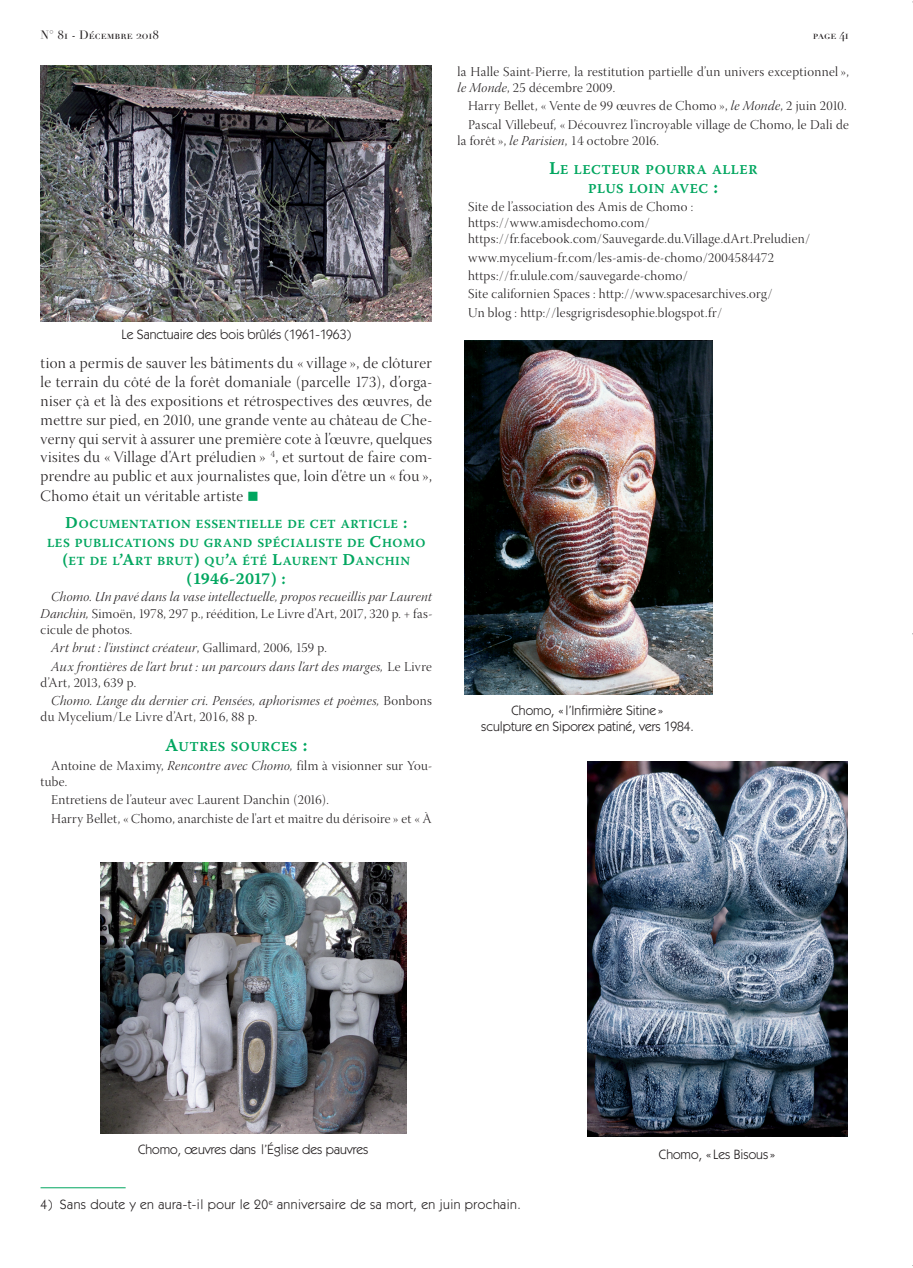
<style>
.page{position:relative;width:913px;height:1268px;background:#fff}
.page>*{position:absolute;margin:0;border:0;box-sizing:border-box;transform-origin:0 0}
.t1{font:16.5px "Warnock Pro Semibold Capt";letter-spacing:-.015em;color:#00a65f}
.t2{font:15.75px/19px "Warnock Pro Light Disp";letter-spacing:.025em;color:#231f20;text-align:justify}
.t3{font:13.5px/16.2px "Warnock Pro Light Disp";letter-spacing:.025em;color:#231f20}
.t4{font:13.5px/18.3px "Warnock Pro Light It Disp";letter-spacing:.025em;color:#231f20}
.t5{font:13.5px/16.2px "Itc Kabel";color:#231f20;text-align:center}
.t6{font:13.5px "Itc Kabel";letter-spacing:.035em;color:#231f20}
.t7{font:13.5px/18.6px "Warnock Pro Semibold Capt";letter-spacing:.04em;color:#00a65f;text-align:center}
.t8{font:12.3px/18.6px "Warnock Pro Semibold Capt";letter-spacing:.035em;color:#00a65f;text-align:center}
.t9{font:12px "Didot LH Roman SC";color:#231f20}
.s1{color:#00a65f}
.s2{font-size:16.5px}
.s3{font-family:"Warnock Pro Light It Disp"}
.s4{font-family:"Warnock Pro Light Disp"}
.s5{font-size:18px}
</style>
<div class="page">
<img style="left:41px;top:66px;width:391px;height:255px">
<img style="left:101px;top:862px;width:305px;height:270px">
<img style="left:464px;top:340px;width:248px;height:354px">
<img style="left:587px;top:761px;width:260px;height:375px">
<hr style="left:41px;top:1187px;width:85px;height:1px;background:#00a65f">
<hr style="left:912px;top:612px;width:1px;height:42px;background:#000">
<p class="t9" style="left:41px;top:30px;width:120px">N° 81 - Décembre 2018</p>
<p class="t9" style="left:812px;top:30px;width:38px">page 41</p>
<p class="t5" style="left:121px;top:327px;width:231px">Le Sanctuaire des bois brûlés (1961-1963)</p>
<p class="t2" style="left:41px;top:354px;width:393px">tion a permis de sauver les bâtiments du « village », de clôturer le terrain du côté de la forêt domaniale (parcelle 173), d’orga&shy;niser çà et là des expositions et rétrospectives des œuvres, de mettre sur pied, en 2010, une grande vente au château de Che&shy;verny qui servit à assurer une première cote à l’œuvre, quelques visites du « Village d’Art préludien » <sup>4</sup>, et surtout de faire com&shy;prendre au public et aux journalistes que, loin d’être un « fou », Chomo était un véritable artiste <span class="s1">■</span></p>
<p class="t8" style="left:47px;top:515px;width:380px"><span class="s2">D</span>OCUMENTATION ESSENTIELLE DE CET ARTICLE <span class="s2">:<br></span>LES PUBLICATIONS DU GRAND SPÉCIALISTE DE <span class="s2">C</span>HOMO <span class="s2">(</span>ET DE L<span class="s2">’A</span>RT BRUT<span class="s2">)</span> QU<span class="s2">’</span>A ÉTÉ <span class="s2">L</span>AURENT <span class="s2">D</span>ANCHIN</p>
<p class="t1" style="left:186px;top:572px;width:101px">(1946-2017) :</p>
<p class="t4" style="left:51px;top:589px;width:382px">Chomo. Un pavé dans la vase intellectuelle, propos recueillis par Laurent</p>
<p class="t3" style="left:41px;top:606px;width:393px"><span class="s3">Danchin,</span> Simoën, 1978, 297 p., réédition, Le Livre d’Art, 2017, 320 p. + fas&shy;cicule de photos.</p>
<p class="t4" style="left:51px;top:639px;width:382px">Art brut : l’instinct créateur<span class="s4">, Gallimard, 2006, 159 p.<br></span>Aux frontières de l’art brut : un parcours dans l’art des marges, <span class="s4">Le Livre</span></p>
<p class="t3" style="left:41px;top:675px;width:97px">d’Art, 2013, 639 p.</p>
<p class="t4" style="left:51px;top:692px;width:382px">Chomo. L’ange du dernier cri. Pensées, aphorismes et poèmes, <span class="s4">Bonbons</span></p>
<p class="t3" style="left:41px;top:710px;width:218px">du Mycelium/Le Livre d’Art, 2016, 88 p.</p>
<p class="t7" style="left:165px;top:738px;width:144px"><span class="s5">A</span>UTRES SOURCES <span class="s5">:</span></p>
<p class="t3" style="left:41px;top:758px;width:393px;text-indent:11px">Antoine de Maximy, <span class="s3">Rencontre avec Chomo,</span> film à visionner sur You&shy;tube.</p>
<p class="t3" style="left:51px;top:791px;width:382px;line-height:18.3px">Entretiens de l’auteur avec Laurent Danchin (2016).<br>Harry Bellet, « Chomo, anarchiste de l'art et maître du dérisoire » et « À</p>
<p class="t3" style="left:457px;top:64px;width:393px">la Halle Saint-Pierre, la restitution partielle d’un univers exceptionnel », <span class="s3">le Monde</span>, 25 décembre 2009.</p>
<p class="t3" style="left:468px;top:98px;width:382px;line-height:18.3px">Harry Bellet, « Vente de 99 œuvres de Chomo », <span class="s3">le Monde</span>, 2 juin 2010.<br>Pascal Villebeuf, « Découvrez l’incroyable village de Chomo, le Dali de</p>
<p class="t3" style="left:457px;top:133px;width:203px">la forêt », <span class="s3">le Parisien</span>, 14 octobre 2016.</p>
<p class="t7" style="left:549px;top:161px;width:210px"><span class="s5">L</span>E LECTEUR POURRA ALLER<br>PLUS LOIN AVEC <span class="s5">:</span></p>
<p class="t3" style="left:468px;top:200px;width:343px">Site de l’association des Amis de Chomo : https://www.amisdechomo.com/ https://fr.facebook.com/Sauvegarde.du.Village.dArt.Preludien/</p>
<p class="t3" style="left:468px;top:249px;width:307px;line-height:18.3px">www.mycelium-fr.com/les-amis-de-chomo/2004584472 https://fr.ulule.com/sauvegarde-chomo/<br>Site californien Spaces : http://www.spacesarchives.org/ Un blog : http://lesgrigrisdesophie.blogspot.fr/</p>
<p class="t5" style="left:481px;top:703px;width:214px">Chomo, « l’Infirmière Sitine »<br>sculpture en Siporex patiné, vers 1984.</p>
<p class="t5" style="left:138px;top:1142px;width:232px">Chomo, œuvres dans l’Église des pauvres</p>
<p class="t5" style="left:658px;top:1147px;width:119px">Chomo, « Les Bisous »</p>
<p class="t6" style="left:41px;top:1199px;width:482px">4) Sans doute y en aura-t-il pour le 20<sup>e</sup> anniversaire de sa mort, en juin prochain.</p>
</div>
